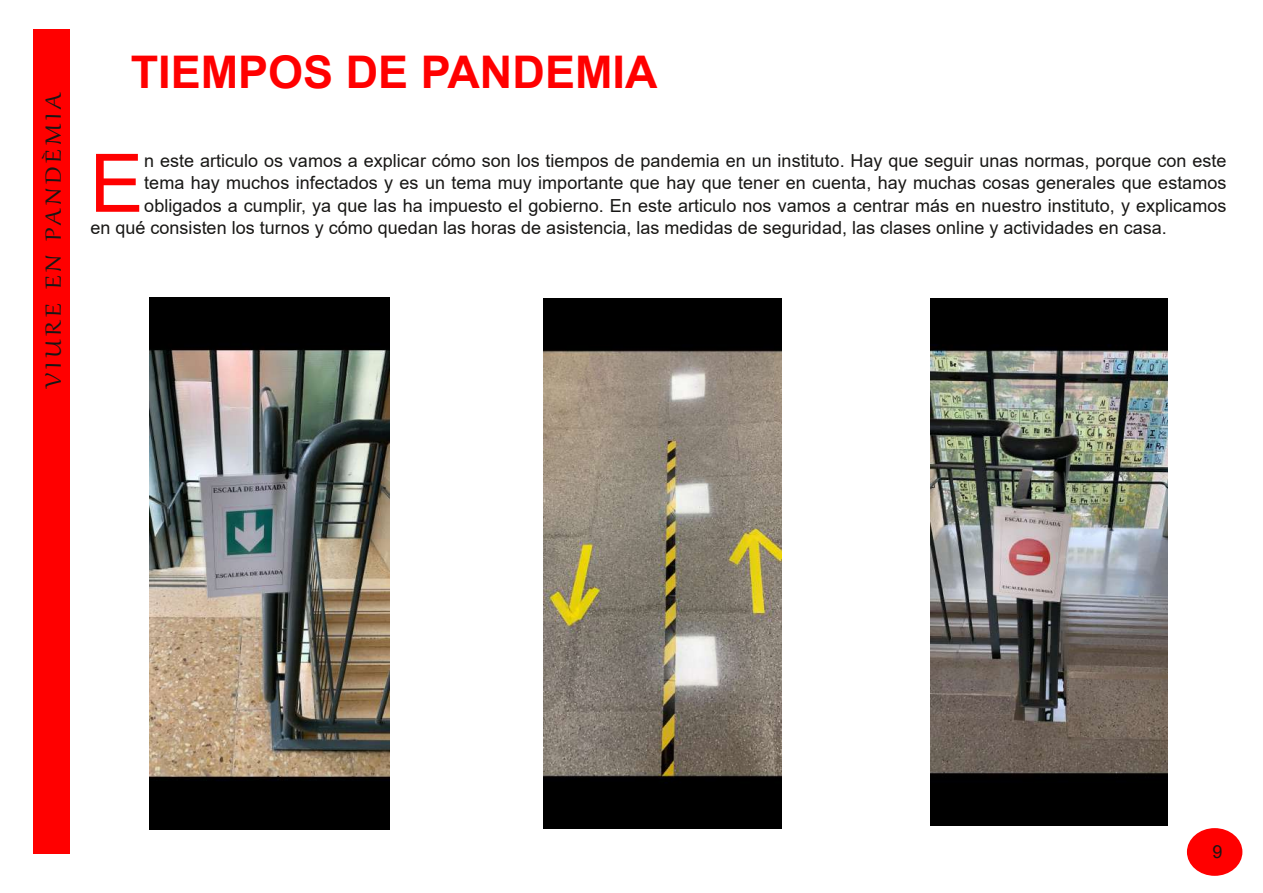
<style>
.page{position:relative;width:1263px;height:893px;background:#fff}
.page>*{position:absolute;margin:0;border:0;box-sizing:border-box;transform-origin:0 0}
.t1{font:80.85px "Arial";color:#f00}
.t2{font:700 45px "Arial";color:#f00}
.t3{font:27px "Gabriola";letter-spacing:.125em;color:#181715;scale:1.2 1}
.t4{font:18px "Arial";color:#181715}
</style>
<div class="page">
<div style="left:1187px;top:828px;width:55px;height:48px;background:#f00;border-radius:50%"></div>
<div style="left:33px;top:29px;width:36px;height:825px;background:#f00"></div>
<img style="left:150px;top:297px;width:239px;height:533px">
<img style="left:931px;top:299px;width:236px;height:526px">
<img style="left:544px;top:299px;width:238px;height:529px">
<h3 class="t3" style="left:42px;top:388px;width:248px;rotate:-90deg">VIURE EN PANDÈMIA</h3>
<h2 class="t2" style="left:131px;top:47px;width:528px">TIEMPOS DE PANDEMIA</h2>
<h1 class="t1" style="left:90px;top:139px;width:55px">E</h1>
<p class="t4" style="left:144px;top:150px;width:1083px">n este articulo os vamos a explicar cómo son los tiempos de pandemia en un instituto. Hay que seguir unas normas, porque con este</p>
<p class="t4" style="left:144px;top:173px;width:1083px">tema hay muchos infectados y es un tema muy importante que hay que tener en cuenta, hay muchas cosas generales que estamos</p>
<p class="t4" style="left:144px;top:195px;width:1083px">obligados a cumplir, ya que las ha impuesto el gobierno. En este articulo nos vamos a centrar más en nuestro instituto, y explicamos</p>
<p class="t4" style="left:90px;top:218px;width:1078px">en qué consisten los turnos y cómo quedan las horas de asistencia, las medidas de seguridad, las clases online y actividades en casa.</p>
<p class="t4" style="left:1212px;top:842px;width:12px">9</p>
</div>
